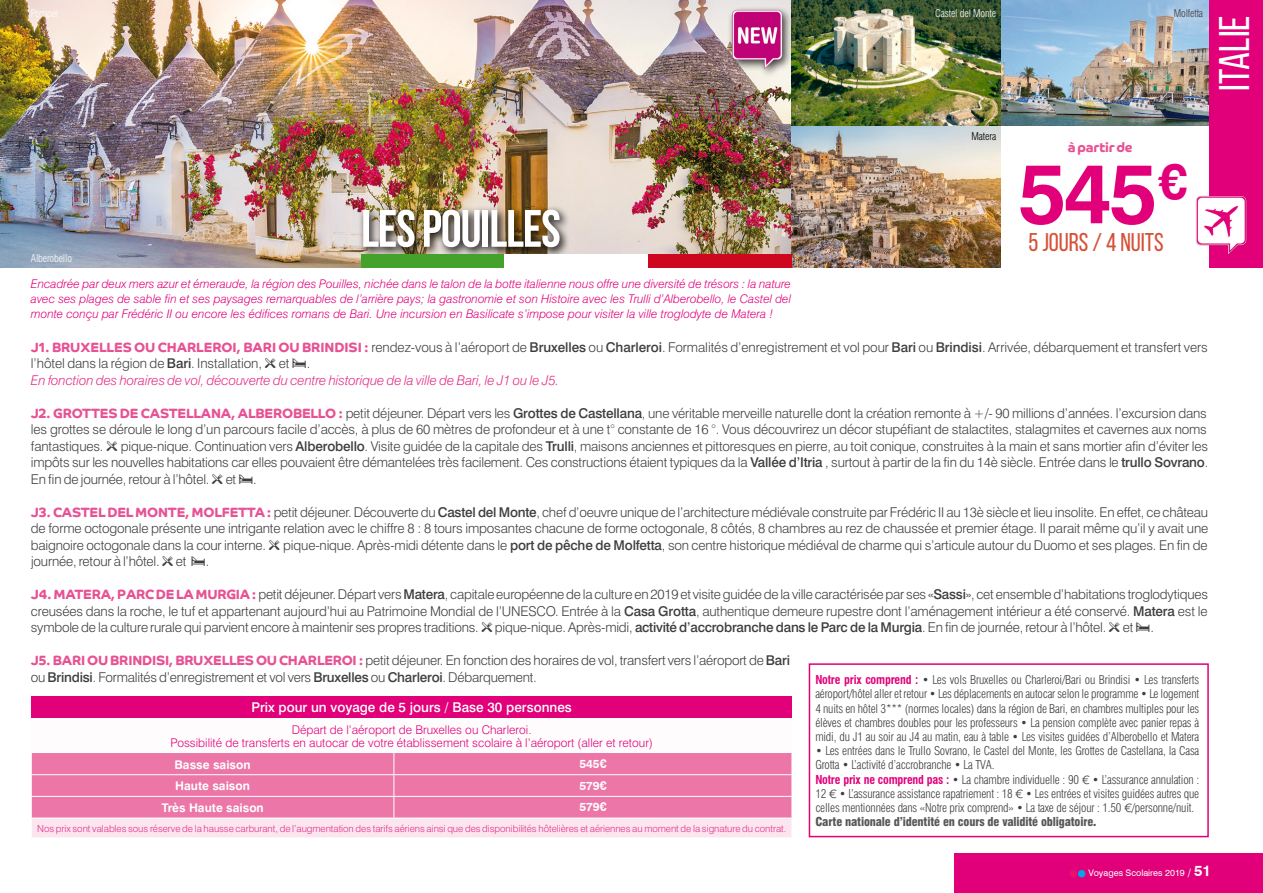
<style>
.page{position:relative;width:1263px;height:893px;background:#fff}
.page>*{position:absolute;margin:0;border:0;box-sizing:border-box;transform-origin:0 0}
.t1{font:700 84.75px "Swiss 721 BT";color:#e2007a}
.t2{font:700 52.5px "Bebas Neue";letter-spacing:-.02em;color:#fff}
.t3{font:700 49.35px "Swiss 721 BT";color:#e2007a}
.t4{font:42.9px "Bebas Neue";color:#fff}
.t5{font:25.65px "Bebas Neue";color:#d65038}
.t6{font:300 13.5px/16.5px "Swiss 721 BT";letter-spacing:-.015em;color:#3e3d40;text-align:justify}
.t7{font:500 13.5px "Swiss 721 BT";color:#fff}
.t8{font:700 13.5px "Co Headline Corp";letter-spacing:-.015em;color:#e75294}
.t9{font:300 condensed 12px/14.2px "Swiss 721 BT";letter-spacing:-.015em;color:#3e3d40;text-align:justify}
.t10{font:italic 300 12px/15px "Swiss 721 BT";color:#e2007a;text-align:justify}
.t11{font:300 12px/12.9px "Swiss 721 BT";color:#e2007a;text-align:center}
.t12{font:12px "Swiss 721 BT Bold Rounded";color:#fff}
.t13{font:700 12px "Swiss 721 BT";color:#fff}
.t14{font:300 condensed 10.5px "Swiss 721 BT";letter-spacing:-.015em;color:#fff}
.t15{font:300 condensed 10.5px "Swiss 721 BT";letter-spacing:-.015em;color:#3e3d40}
.t16{font:300 condensed 10.5px "Swiss 721 BT";letter-spacing:-.015em;color:#000}
.t17{font:300 9.75px "Swiss 721 BT";letter-spacing:-.005em;color:#e52d87}
.t18{font:9px "Swiss 721 BT";color:#fff}
.s1{font-family:"Co Headline Corp";font-weight:700;color:#e75294}
.s2{font-weight:500}
.s3{font-family:"Communications P01";font-weight:400}
.s4{font-style:italic;color:#e52d87}
.s5{font-weight:700;color:#e2007a}
.s6{font-family:"Co Headline Corp";font-stretch:normal}
.s7{font-weight:900;color:#58585a}
.s8{font-weight:700;font-size:10.5px}
.s9{font-weight:700;font-size:15px}
</style>
<div class="page">
<img style="left:0;top:0;width:791px;height:268px">
<img style="left:1000px;top:0;width:209px;height:125px">
<img style="left:358px;top:205px;width:213px;height:54px">
<div style="left:1209px;top:0;width:54px;height:268px;background:#e2007a"></div>
<img style="left:791px;top:125px;width:209px;height:143px">
<img style="left:791px;top:0;width:209px;height:125px">
<div style="left:809px;top:663px;width:400px;height:174px;border:2px solid #e2007a"></div>
<img style="left:1195px;top:195px;width:52px;height:59px">
<div style="left:361px;top:254px;width:143px;height:14px;background:#44a12b"></div>
<div style="left:504px;top:254px;width:144px;height:14px;background:#fff"></div>
<div style="left:648px;top:254px;width:143px;height:14px;background:#cd071e"></div>
<div style="left:31px;top:696px;width:761px;height:22px;background:#e2007a"></div>
<div style="left:32px;top:753px;width:759px;height:65px;background:#eb76a7"></div>
<div style="left:31px;top:818px;width:761px;height:20px;background:#fbe5ef"></div>
<svg style="left:393px;top:753px;width:1px;height:65px"></svg>
<svg style="left:791px;top:753px;width:1px;height:84px"></svg>
<hr style="left:31px;top:837px;width:363px;height:1px;background:#fff">
<hr style="left:394px;top:837px;width:398px;height:1px;background:#fff">
<hr style="left:31px;top:774px;width:363px;height:1px;background:#fff">
<hr style="left:394px;top:774px;width:398px;height:1px;background:#fff">
<hr style="left:31px;top:796px;width:363px;height:1px;background:#fff">
<svg style="left:31px;top:753px;width:1px;height:84px"></svg>
<hr style="left:394px;top:796px;width:398px;height:1px;background:#fff">
<hr style="left:31px;top:818px;width:363px;height:1px;background:#fff">
<hr style="left:394px;top:818px;width:398px;height:1px;background:#fff">
<div style="left:955px;top:853px;width:308px;height:40px;background:#e2007a"></div>
<div style="left:1069px;top:870px;width:8px;height:7px;background:#e41270;border-radius:50%"></div>
<div style="left:1078px;top:870px;width:7px;height:7px;background:#00a7e3;border-radius:50%"></div>
<div style="left:727px;top:6px;width:66px;height:72px;background:#000;opacity:.75"></div>
<img style="left:729px;top:9px;width:56px;height:60px">
<p class="t14" style="left:31px;top:7px;width:29px">Pompeï</p>
<p class="t14" style="left:935px;top:7px;width:62px">Castel del Monte</p>
<p class="t15" style="left:1174px;top:7px;width:31px">Molfetta</p>
<h3 class="t4" style="left:1211px;top:91px;width:77px;rotate:-90deg">ITALIE</h3>
<p class="t14" style="left:31px;top:251px;width:43px">Alberobello</p>
<h2 class="t2" style="left:361px;top:200px;width:201px">LES POUILLES</h2>
<p class="t10" style="left:31px;top:276px;width:762px">Encadrée par deux mers azur et émeraude, la région des Pouilles, nichée dans le talon de la botte italienne nous offre une diversité de trésors : la nature avec ses plages de sable fin et ses paysages remarquables de l’arrière pays; la gastronomie et son Histoire avec les Trulli d’Alberobello, le Castel del monte conçu par Frédéric II ou encore les édifices romans de Bari. Une incursion en Basilicate s’impose pour visiter la ville troglodyte de Matera !</p>
<p class="t16" style="left:971px;top:130px;width:26px">Matera</p>
<p class="t8" style="left:1068px;top:139px;width:66px">à partir de</p>
<h3 class="t3" style="left:1159px;top:152px;width:30px">€</h3>
<h1 class="t1" style="left:1018px;top:142px;width:141px">545</h1>
<h3 class="t5" style="left:1028px;top:228px;width:137px">5 JOURS / 4 NUITS</h3>
<p class="t6" style="left:31px;top:338px;width:1178px;text-align:left"><span class="s1">J1. BRUXELLES OU CHARLEROI, BARI OU BRINDISI :</span> rendez-vous à l’aéroport de <span class="s2">Bruxelles</span> ou <span class="s2">Charleroi</span>. Formalités d’enregistrement et vol pour <span class="s2">Bari</span> ou <span class="s2">Brindisi</span>. Arrivée, débarquement et transfert vers l’hôtel dans la région de <span class="s2">Bari</span>. Installation, <span class="s3">H</span> et <span class="s3">X</span>.<br><span class="s4">En fonction des horaires de vol, découverte du centre historique de la ville de Bari, le J1 ou le J5.</span></p>
<p class="t6" style="left:31px;top:404px;width:1179px"><span class="s1">J2. GROTTES DE CASTELLANA, ALBEROBELLO :</span> petit déjeuner. Départ vers les <span class="s2">Grottes de Castellana</span>, une véritable merveille naturelle dont la création remonte à +/- 90 millions d’années. l’excursion dans les grottes se déroule le long d’un parcours facile d’accès, à plus de 60 mètres de profondeur et à une t° constante de 16 °. Vous découvrirez un décor stupéfiant de stalactites, stalagmites et cavernes aux noms fantastiques. <span class="s3">H</span> pique-nique. Continuation vers <span class="s2">Alberobello</span>. Visite guidée de la capitale des <span class="s2">Trulli</span>, maisons anciennes et pittoresques en pierre, au toit conique, construites à la main et sans mortier afin d’éviter les impôts sur les nouvelles habitations car elles pouvaient être démantelées très facilement. Ces constructions étaient typiques da la <span class="s2">Vallée d’Itria</span> , surtout à partir de la fin du 14è siècle. Entrée dans le <span class="s2">trullo Sovrano</span>.<br>En fin de journée, retour à l’hôtel. <span class="s3">H</span> et <span class="s3">X</span>.</p>
<p class="t6" style="left:31px;top:503px;width:1179px"><span class="s1">J3. CASTEL DEL MONTE, MOLFETTA :</span> petit déjeuner. Découverte du <span class="s2">Castel del Monte</span>, chef d’oeuvre unique de l’architecture médiévale construite par Frédéric II au 13è siècle et lieu insolite. En effet, ce château de forme octogonale présente une intrigante relation avec le chiffre 8 : 8 tours imposantes chacune de forme octogonale, 8 côtés, 8 chambres au rez de chaussée et premier étage. Il parait même qu’il y avait une baignoire octogonale dans la cour interne. <span class="s3">H</span> pique-nique. Après-midi détente dans le <span class="s2">port de pêche de Molfetta</span>, son centre historique médiéval de charme qui s’articule autour du Duomo et ses plages. En fin de journée, retour à l’hôtel. <span class="s3">H</span> et <span class="s3">X</span>.</p>
<p class="t6" style="left:31px;top:586px;width:1179px"><span class="s1">J4. MATERA, PARC DE LA MURGIA :</span> petit déjeuner. Départ vers <span class="s2">Matera</span>, capitale européenne de la culture en 2019 et visite guidée de la ville caractérisée par ses «<span class="s2">Sassi</span>», cet ensemble d’habitations troglodytiques creusées dans la roche, le tuf et appartenant aujourd’hui au Patrimoine Mondial de l’UNESCO. Entrée à la <span class="s2">Casa Grotta</span>, authentique demeure rupestre dont l’aménagement intérieur a été conservé. <span class="s2">Matera</span> est le symbole de la culture rurale qui parvient encore à maintenir ses propres traditions. <span class="s3">H</span> pique-nique. Après-midi, <span class="s2">activité d’accrobranche dans le Parc de la Murgia</span>. En fin de journée, retour à l’hôtel. <span class="s3">H</span> et <span class="s3">X</span>.</p>
<p class="t6" style="left:31px;top:652px;width:761px"><span class="s1">J5. BARI OU BRINDISI, BRUXELLES OU CHARLEROI :</span> petit déjeuner. En fonction des horaires de vol, transfert vers l’aéroport de <span class="s2">Bari </span>ou <span class="s2">Brindisi</span>. Formalités d’enregistrement et vol vers <span class="s2">Bruxelles</span> ou <span class="s2">Charleroi</span>. Débarquement.</p>
<p class="t9" style="left:815px;top:672px;width:385px"><span class="s5">Notre prix comprend :</span> • Les vols Bruxelles ou Charleroi/Bari ou Brindisi • Les transferts aéroport/hôtel aller et retour • Les déplacements en autocar selon le programme • Le logement 4 nuits en hôtel 3*** (normes locales) dans la région de Bari, en chambres multiples pour les élèves et chambres doubles pour les professeurs • La pension complète avec panier repas à midi, du J1 au soir au J4 au matin, eau à table • Les visites guidées d’Alberobello et Matera</p>
<p class="t9" style="left:815px;top:744px;width:385px;text-align:left">• Les entrées dans le Trullo Sovrano, le Castel del Monte, les Grottes de Castellana, la Casa Grotta • L’activité d’accrobranche • La TVA.<br><span class="s5">Notre prix ne comprend pas :</span> • La chambre individuelle : 90 <span class="s6">€</span> • L’assurance annulation :<br>12 <span class="s6">€</span> • L’assurance assistance rapatriement : 18 <span class="s6">€</span> • Les entrées et visites guidées autres que celles mentionnées dans «Notre prix comprend» • La taxe de séjour : 1.50 <span class="s6">€</span>/personne/nuit.<br><span class="s7">Carte nationale d’identité en cours de validité obligatoire.</span></p>
<p class="t7" style="left:251px;top:699px;width:322px">Prix pour un voyage de 5 jours / Base 30 personnes</p>
<p class="t11" style="left:170px;top:723px;width:484px">Départ de l’aéroport de Bruxelles ou Charleroi.<br>Possibilité de transferts en autocar de votre établissement scolaire à l’aéroport (aller et retour)</p>
<p class="t12" style="left:175px;top:757px;width:78px">Basse saison</p>
<p class="t13" style="left:579px;top:757px;width:29px">545€</p>
<p class="t12" style="left:175px;top:778px;width:76px">Haute saison</p>
<p class="t13" style="left:579px;top:778px;width:29px">579€</p>
<p class="t12" style="left:161px;top:800px;width:104px">Très Haute saison</p>
<p class="t13" style="left:579px;top:800px;width:29px">579€</p>
<p class="t17" style="left:37px;top:822px;width:751px">Nos prix sont valables sous réserve de la hausse carburant, de l’augmentation des tarifs aériens ainsi que des disponibilités hôtelières et aériennes au moment de la signature du contrat.</p>
<p class="t18" style="left:1088px;top:868px;width:124px">Voyages Scolaires 2019 <span class="s8">/</span> <span class="s9">51</span></p>
</div>
